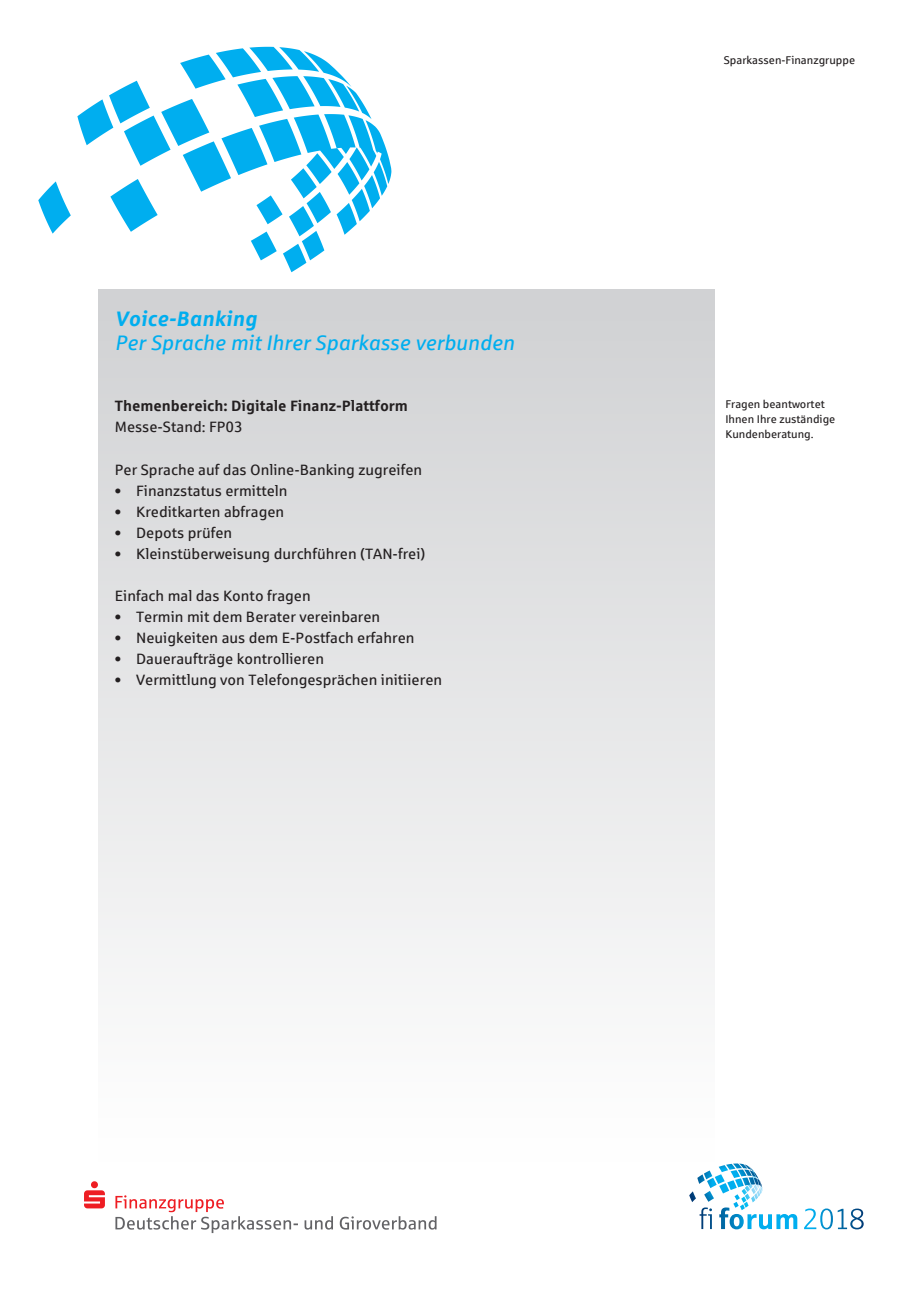
<style>
.page{position:relative;width:919px;height:1289px;background:#fff}
.page>*{position:absolute;margin:0;border:0;box-sizing:border-box;transform-origin:0 0}
.Kopf_Standbezeichnun{font:italic 21px "Sparkasse Rg";color:#00aeef}
.Kopf_Standbezeichnun-2{font:italic 700 21px "Sparkasse Rg";color:#00aeef}
.Fließtext_Aufzählung{font:15px "Sparkasse Rg";color:#231f20}
.Fließtext{font:15px "Sparkasse Rg";color:#231f20}
.Kopf_Themenbereich{font:700 15px "Sparkasse Rg";color:#231f20}
.Kopf_Cluster_und_Sta{font:15px "Sparkasse Rg";color:#231f20}
.Kontakt_plain{font:11.25px "Sparkasse Rg";color:#231f20}
</style>
<div class="page">
<div style="left:98px;top:289px;width:616px;height:872px;background:linear-gradient(to bottom,#d0d1d3,#fff)"></div>
<svg style="left:38px;top:47px;width:353px;height:225px"></svg>
<svg style="left:718px;top:1163px;width:42px;height:19px"></svg>
<svg style="left:699px;top:1207px;width:164px;height:22px"></svg>
<svg style="left:84px;top:1181px;width:352px;height:51px"></svg>
<p class="Kopf_Standbezeichnun-2" style="left:115px;top:305px;width:143px">Voice-Banking</p>
<p class="Kopf_Standbezeichnun" style="left:115px;top:330px;width:401px">Per Sprache mit Ihrer Sparkasse verbunden</p>
<p class="Kopf_Themenbereich" style="left:115px;top:396px;width:295px">Themenbereich: Digitale Finanz-Plattform</p>
<p class="Kopf_Cluster_und_Sta" style="left:115px;top:417px;width:129px">Messe-Stand: FP03</p>
<p class="Fließtext" style="left:115px;top:460px;width:309px">Per Sprache auf das Online-Banking zugreifen</p>
<p class="Fließtext_Aufzählung" style="left:115px;top:481px;width:174px">• Finanzstatus ermitteln</p>
<p class="Fließtext_Aufzählung" style="left:115px;top:502px;width:171px">• Kreditkarten abfragen</p>
<p class="Fließtext_Aufzählung" style="left:115px;top:523px;width:119px">• Depots prüfen</p>
<p class="Fließtext_Aufzählung" style="left:115px;top:544px;width:312px">• Kleinstüberweisung durchführen (TAN-frei)</p>
<p class="Fließtext" style="left:115px;top:586px;width:197px">Einfach mal das Konto fragen</p>
<p class="Fließtext_Aufzählung" style="left:115px;top:607px;width:267px">• Termin mit dem Berater vereinbaren</p>
<p class="Fließtext_Aufzählung" style="left:115px;top:628px;width:301px">• Neuigkeiten aus dem E-Postfach erfahren</p>
<p class="Fließtext_Aufzählung" style="left:115px;top:649px;width:211px">• Daueraufträge kontrollieren</p>
<p class="Fließtext_Aufzählung" style="left:115px;top:670px;width:329px">• Vermittlung von Telefongesprächen initiieren</p>
<p class="Kontakt_plain" style="left:723px;top:53px;width:133px">Sparkassen-Finanzgruppe</p>
<p class="Kontakt_plain" style="left:725px;top:397px;width:101px">Fragen beantwortet</p>
<p class="Kontakt_plain" style="left:725px;top:412px;width:111px">Ihnen Ihre zuständige</p>
<p class="Kontakt_plain" style="left:725px;top:427px;width:90px">Kundenberatung.</p>
</div>
